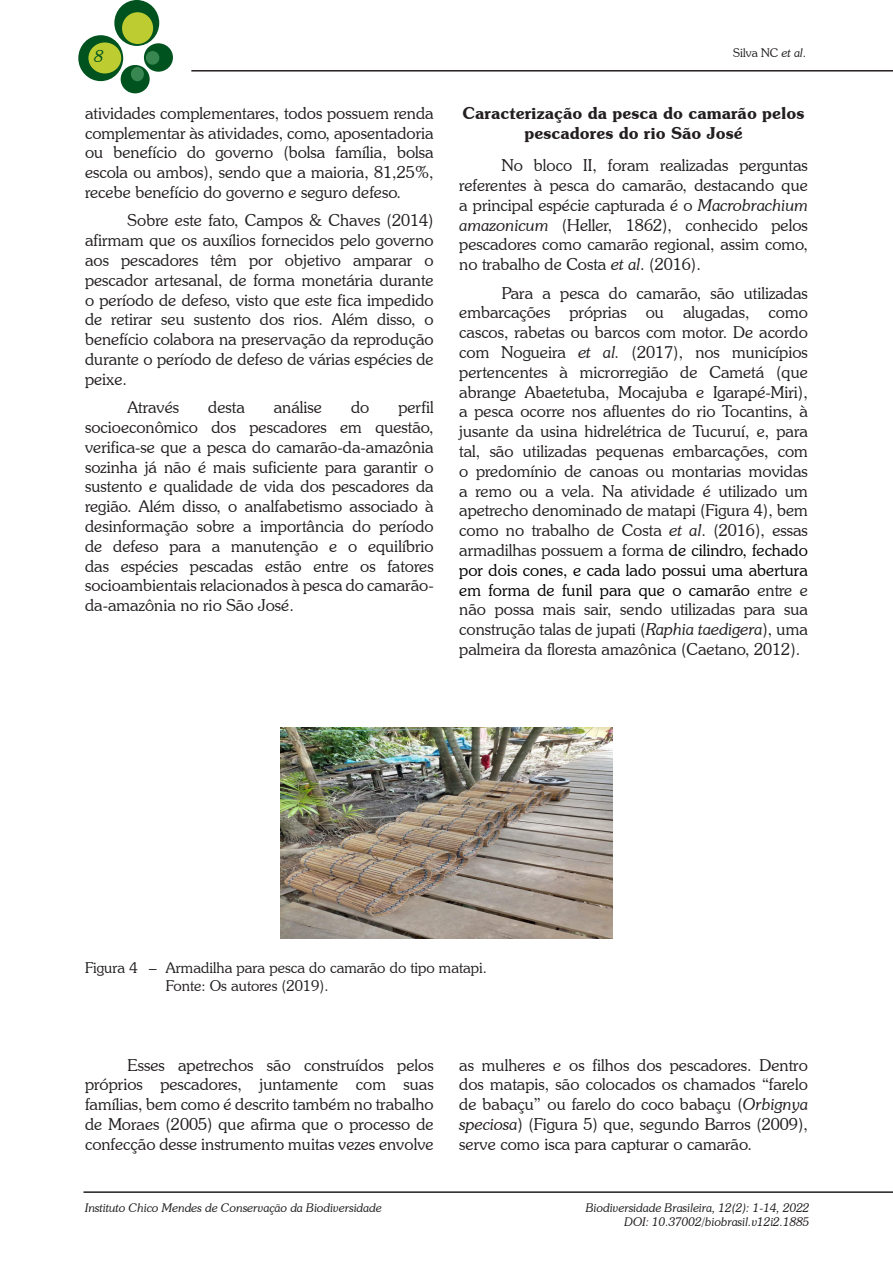
<style>
.page{position:relative;width:893px;height:1263px;background:#fff}
.page>*{position:absolute;margin:0;border:0;box-sizing:border-box;transform-origin:0 0}
.texto{font:300 16.5px/19.8px "Souvenir IT Cby BT";color:#231f20;text-align:justify}
.titulo_2{font:600 16.5px/19.8px "Souvenir IT Cby BT";color:#231f20;text-align:center}
.t1{font:italic 300 16.5px "Souvenir IT Cby BT";color:#00531e}
.figura{font:300 15px "Souvenir IT Cby BT";color:#231f20}
.t2{font:italic 300 12px/14.4px "Souvenir IT Cby BT";color:#231f20;text-align:right}
.t3{font:300 12px "Souvenir IT Cby BT";color:#231f20}
.s1{font-style:italic}
.s2{color:#000}
</style>
<div class="page">
<div style="left:114px;top:0;width:45px;height:46px;background:#00531e;border-radius:50%"></div>
<div style="left:78px;top:35px;width:45px;height:46px;background:#00531e;border-radius:50%"></div>
<div style="left:144px;top:43px;width:29px;height:29px;background:#00531e;border-radius:50%"></div>
<div style="left:121px;top:65px;width:29px;height:28px;background:#00531e;border-radius:50%"></div>
<div style="left:122px;top:12px;width:31px;height:32px;background:#bdcd31;border-radius:50%"></div>
<div style="left:88px;top:42px;width:33px;height:31px;background:#bdcd31;border-radius:50%"></div>
<div style="left:146px;top:51px;width:13px;height:14px;background:#388750;border-radius:50%"></div>
<div style="left:131px;top:67px;width:13px;height:14px;background:#388750;border-radius:50%"></div>
<hr style="left:83px;top:1191px;width:810px;height:2px;background:#231f20">
<hr style="left:191px;top:70px;width:702px;height:2px;background:#231f20">
<img style="left:281px;top:728px;width:331px;height:210px">
<p class="t1" style="left:95px;top:46px;width:11px">8</p>
<p class="texto" style="left:85px;top:103px;width:350px">atividades complementares, todos possuem renda complementar às atividades, como, aposentadoria ou benefício do governo (bolsa família, bolsa escola ou ambos), sendo que a maioria, 81,25%, recebe benefício do governo e seguro defeso.</p>
<p class="texto" style="left:85px;top:210px;width:350px;text-indent:43px">Sobre este fato, Campos &amp; Chaves (2014) afirmam que os auxílios fornecidos pelo governo aos pescadores têm por objetivo amparar o pescador artesanal, de forma monetária durante o período de defeso, visto que este fica impedido de retirar seu sustento dos rios. Além disso, o benefício colabora na preservação da reprodução durante o período de defeso de várias espécies de peixe.</p>
<p class="texto" style="left:128px;top:397px;width:53px">Através</p>
<p class="texto" style="left:208px;top:397px;width:38px">desta</p>
<p class="texto" style="left:274px;top:397px;width:50px">análise</p>
<p class="texto" style="left:351px;top:397px;width:20px">do</p>
<p class="texto" style="left:85px;top:397px;width:350px;text-indent:313px">perfil socioeconômico dos pescadores em questão, verifica-se que a pesca do camarão-da-amazônia sozinha já não é mais suficiente para garantir o sustento e qualidade de vida dos pescadores da região. Além disso, o analfabetismo associado à desinformação sobre a importância do período de defeso para a manutenção e o equilíbrio das espécies pescadas estão entre os fatores socioambientais relacionados à pesca do camarão&shy;da-amazônia no rio São José.</p>
<p class="t3" style="left:733px;top:46px;width:74px">Silva NC <span class="s1">et al</span>.</p>
<p class="titulo_2" style="left:463px;top:103px;width:344px">Caracterização da pesca do camarão pelos pescadores do rio São José</p>
<p class="texto" style="left:459px;top:155px;width:350px;text-indent:43px">No bloco II, foram realizadas perguntas referentes à pesca do camarão, destacando que a principal espécie capturada é o <span class="s1">Macrobrachium amazonicum</span> (Heller, 1862), conhecido pelos pescadores como camarão regional, assim como, no trabalho de Costa <span class="s1">et al</span>. (2016).</p>
<p class="texto" style="left:459px;top:283px;width:350px;text-indent:43px">Para a pesca do camarão, são utilizadas embarcações próprias ou alugadas, como cascos, rabetas ou barcos com motor. De acordo com Nogueira <span class="s1">et al.</span> (2017), nos municípios pertencentes à microrregião de Cametá (que abrange Abaetetuba, Mocajuba e Igarapé-Miri), a pesca ocorre nos afluentes do rio Tocantins, à jusante da usina hidrelétrica de Tucuruí, e, para tal, são utilizadas pequenas embarcações, com o predomínio de canoas ou montarias movidas a remo ou a vela. Na atividade é utilizado um apetrecho denominado de matapi (Figura 4), bem como no trabalho de Costa <span class="s1">et al</span>. (2016), essas armadilhas possuem a forma <span class="s2">de cilindro, fechado por dois cones, e cada lado possui uma abertura em forma de funil para que o camarão</span> entre e não possa mais sair, sendo utilizadas para sua construção talas de jupati (<span class="s1">Raphia taedigera</span>), uma palmeira da floresta amazônica (Caetano, 2012).</p>
<p class="figura" style="left:85px;top:959px;width:403px">Figura 4 – Armadilha para pesca do camarão do tipo matapi.</p>
<p class="figura" style="left:166px;top:977px;width:164px">Fonte: Os autores (2019).</p>
<p class="texto" style="left:85px;top:1054px;width:350px;text-indent:43px">Esses apetrechos são construídos pelos próprios pescadores, juntamente com suas famílias, bem como é descrito também no trabalho de Moraes (2005) que afirma que o processo de confecção desse instrumento muitas vezes envolve</p>
<p class="texto" style="left:459px;top:1054px;width:350px">as mulheres e os filhos dos pescadores. Dentro dos matapis, são colocados os chamados “farelo de babaçu” ou farelo do coco babaçu (<span class="s1">Orbignya speciosa</span>) (Figura 5) que, segundo Barros (2009), serve como isca para capturar o camarão.</p>
<p class="t2" style="left:85px;top:1200px;width:298px">Instituto Chico Mendes de Conservação da Biodiversidade</p>
<p class="t2" style="left:586px;top:1200px;width:225px">Biodiversidade Brasileira, 12(2): 1-14, 2022<br>DOI: 10.37002/biobrasil.v12i2.1885</p>
</div>
